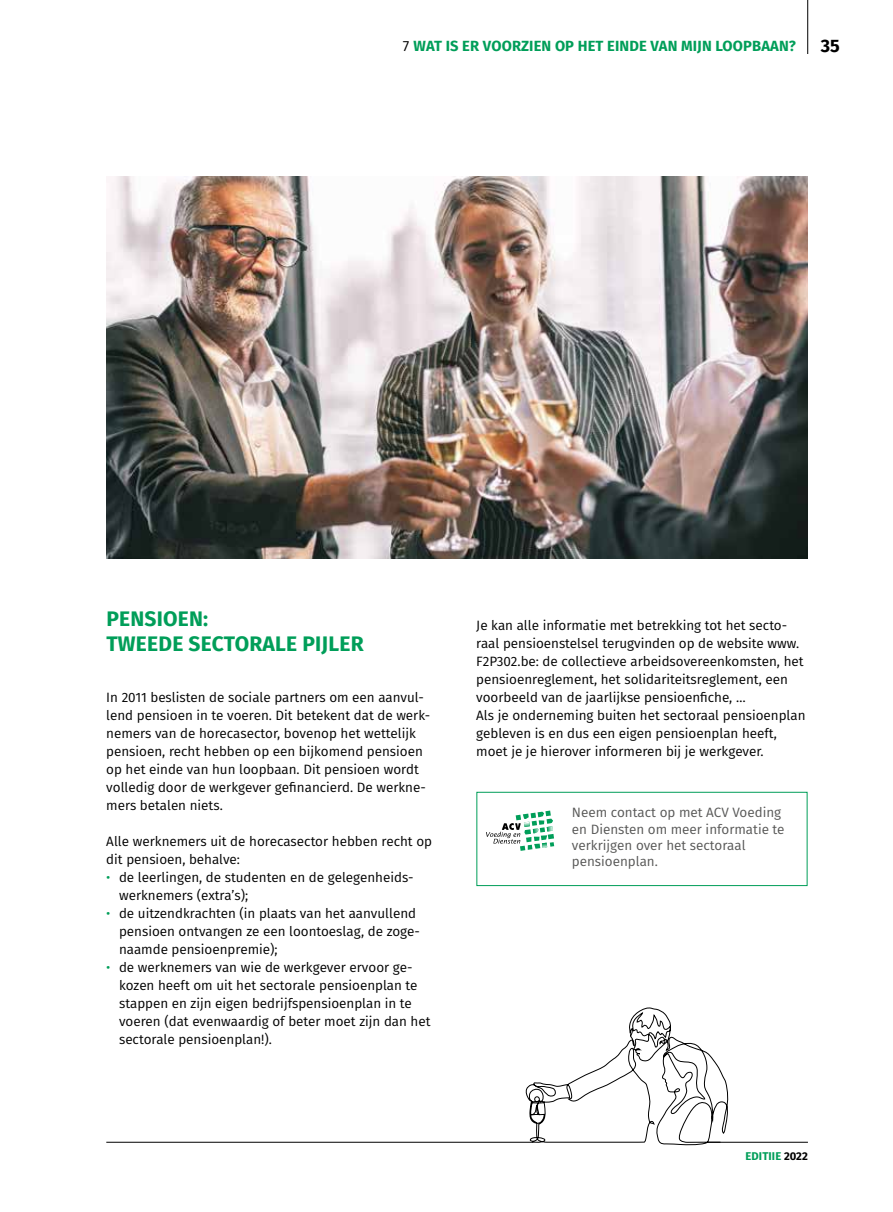
<style>
.page{position:relative;width:893px;height:1212px;background:#fff}
.page>*{position:absolute;margin:0;border:0;box-sizing:border-box;transform-origin:0 0}
.t1{font:700 21px/25.2px "Fira Sans";letter-spacing:.01em;color:#009e59}
.t2{font:700 18px "Fira Sans";color:#000}
.t3{font:700 14.7px "Fira Sans";letter-spacing:.01em;color:#009e59}
.t4{font:13.5px/18px "Fira Sans";color:#000}
.t5{font:13.5px/16.2px "Fira Sans";color:#575756}
.t6{font:700 11.25px "Fira Sans";letter-spacing:.01em;color:#009e59}
.s1{font-weight:400;color:#000}
.s2{color:#009e59}
.s3{color:#000}
</style>
<div class="page">
<hr style="left:807px;top:0;width:1px;height:54px;background:#000">
<img style="left:106px;top:176px;width:701px;height:382px">
<svg style="left:486px;top:810px;width:68px;height:41px"></svg>
<div style="left:476px;top:792px;width:331px;height:94px;border:1px solid #009e59"></div>
<hr style="left:106px;top:1142px;width:427px;height:1px;background:#000">
<svg style="left:525px;top:1007px;width:204px;height:139px"></svg>
<hr style="left:708px;top:1142px;width:100px;height:1px;background:#000">
<p class="t3" style="left:403px;top:33px;width:394px"><span class="s1">7</span> WAT IS ER VOORZIEN OP HET EINDE VAN MIJN LOOPBAAN?</p>
<h2 class="t2" style="left:821px;top:30px;width:21px">35</h2>
<h1 class="t1" style="left:106px;top:604px;width:259px">PENSIOEN:<br>TWEEDE SECTORALE PIJLER</h1>
<p class="t4" style="left:106px;top:688px;width:325px">In 2011 beslisten de sociale partners om een aanvul&shy;lend pensioen in te voeren. Dit betekent dat de werk&shy;nemers van de horecasector, bovenop het wettelijk pensioen, recht hebben op een bijkomend pensioen op het einde van hun loopbaan. Dit pensioen wordt volledig door de werkgever gefinancierd. De werkne&shy;mers betalen niets.</p>
<p class="t4" style="left:106px;top:832px;width:327px">Alle werknemers uit de horecasector hebben recht op dit pensioen, behalve:</p>
<p class="t4" style="left:119px;top:868px;width:296px;text-indent:-13px"><span class="s2">•</span> de leerlingen, de studenten en de gelegenheids&shy;werknemers (extra’s);</p>
<p class="t4" style="left:119px;top:904px;width:302px;text-indent:-13px"><span class="s2">•</span> de uitzendkrachten (in plaats van het aanvullend pensioen ontvangen ze een loontoeslag, de zoge&shy;naamde pensioenpremie);</p>
<p class="t4" style="left:119px;top:958px;width:313px;text-indent:-13px"><span class="s2">•</span> de werknemers van wie de werkgever ervoor ge&shy;kozen heeft om uit het sectorale pensioenplan te stappen en zijn eigen bedrijfspensioenplan in te voeren (dat evenwaardig of beter moet zijn dan het sectorale pensioenplan!).</p>
<p class="t4" style="left:476px;top:616px;width:331px">Je kan alle informatie met betrekking tot het secto&shy;raal pensioenstelsel terugvinden op de website www.<br>F2P302.be: de collectieve arbeidsovereenkomsten, het pensioenreglement, het solidariteitsreglement, een voorbeeld van de jaarlijkse pensioenfiche, …<br>Als je onderneming buiten het sectoraal pensioenplan gebleven is en dus een eigen pensioenplan heeft, moet je je hierover informeren bij je werkgever.</p>
<p class="t5" style="left:572px;top:804px;width:214px">Neem contact op met ACV Voeding en Diensten om meer informatie te verkrijgen over het sectoraal pensioenplan.</p>
<p class="t6" style="left:745px;top:1146px;width:64px">EDITIIE <span class="s3">2022</span></p>
</div>
